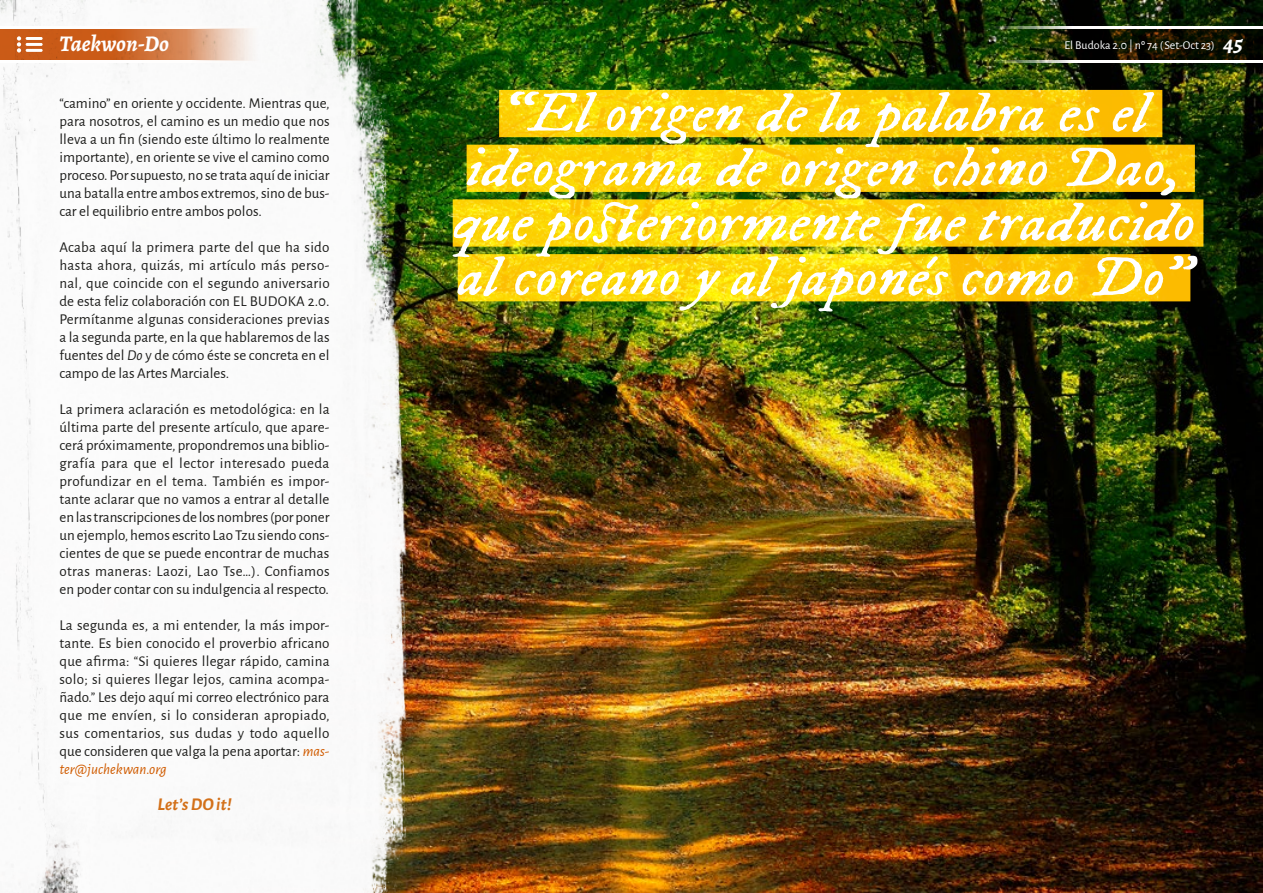
<style>
.page{position:relative;width:1263px;height:893px;background:#fff}
.page>*{position:absolute;margin:0;border:0;box-sizing:border-box;transform-origin:0 0}
.t1{font:54.75px/54.8px "IM FELL DW Pica Italic";color:#fff;text-align:center;scale:1.11 1}
.t2{font:italic 700 22.5px "Alegreya";letter-spacing:-.005em;color:#fff}
.t3{font:italic 700 18px "Alegreya Sans";color:#d37019}
.t4{font:15px/18px "Alegreya Sans";color:#1d1d1b;text-align:justify}
.t5{font:12px "Alegreya Sans";color:#fff}
.s1{font-family:"Alegreya";font-weight:700;font-style:italic;font-size:22.5px}
.s2{font-style:italic}
.s3{font-style:italic;color:#d05b00}
</style>
<div class="page">
<img style="left:416px;top:0;width:847px;height:893px">
<img style="left:0;top:0;width:416px;height:893px">
<svg style="left:499px;top:90px;width:663px;height:47px;background:#fccd09"></svg>
<svg style="left:467px;top:145px;width:728px;height:47px;background:#fbce0a"></svg>
<svg style="left:453px;top:199px;width:750px;height:48px;background:#f9d00b"></svg>
<svg style="left:458px;top:254px;width:732px;height:47px;background:#fbd10c"></svg>
<svg style="left:0;top:28px;width:271px;height:33px;background:#d88d60"></svg>
<hr style="left:0;top:27px;width:271px;height:1px;background:#fffefe">
<hr style="left:0;top:61px;width:271px;height:2px;background:#fffefe">
<svg style="left:992px;top:28px;width:271px;height:33px;background:#232910"></svg>
<svg style="left:992px;top:27px;width:271px;height:1px"></svg>
<svg style="left:992px;top:61px;width:271px;height:2px"></svg>
<svg style="left:17px;top:36px;width:4px;height:17px"></svg>
<hr style="left:26px;top:37px;width:17px;height:3px;background:#fff">
<hr style="left:26px;top:43px;width:17px;height:3px;background:#fff">
<hr style="left:26px;top:49px;width:17px;height:3px;background:#fff">
<h2 class="t2" style="left:60px;top:28px;width:111px">Taekwon-Do</h2>
<p class="t5" style="left:1064px;top:37px;width:180px">El Budoka 2.0 | nº 74 (Set-Oct 23) <span class="s1">45</span></p>
<p class="t4" style="left:60px;top:93px;width:272px">“camino” en oriente y occidente. Mientras que, para nosotros, el camino es un medio que nos lleva a un fin (siendo este último lo realmente importante), en oriente se vive el camino como proceso. Por supuesto, no se trata aquí de iniciar una batalla entre ambos extremos, sino de bus&shy;car el equilibrio entre ambos polos.</p>
<p class="t4" style="left:60px;top:237px;width:272px">Acaba aquí la primera parte del que ha sido hasta ahora, quizás, mi artículo más perso&shy;nal, que coincide con el segundo aniversario de esta feliz colaboración con EL BUDOKA 2.0.<br>Permítanme algunas consideraciones previas a la segunda parte, en la que hablaremos de las fuentes del <span class="s2">Do</span> y de cómo éste se concreta en el campo de las Artes Marciales.</p>
<p class="t4" style="left:60px;top:399px;width:272px">La primera aclaración es metodológica: en la última parte del presente artículo, que apare&shy;cerá próximamente, propondremos una biblio&shy;grafía para que el lector interesado pueda profundizar en el tema. También es impor&shy;tante aclarar que no vamos a entrar al detalle en las transcripciones de los nombres (por poner un ejemplo, hemos escrito Lao Tzu siendo cons&shy;cientes de que se puede encontrar de muchas otras maneras: Laozi, Lao Tse…). Confiamos en poder contar con su indulgencia al respecto.</p>
<p class="t4" style="left:60px;top:615px;width:272px">La segunda es, a mi entender, la más impor&shy;tante. Es bien conocido el proverbio africano que afirma: “Si quieres llegar rápido, camina solo; si quieres llegar lejos, camina acompa&shy;ñado.” Les dejo aquí mi correo electrónico para que me envíen, si lo consideran apropiado, sus comentarios, sus dudas y todo aquello que consideren que valga la pena aportar: <span class="s3">mas&shy;ter@juchekwan.org</span></p>
<p class="t3" style="left:157px;top:791px;width:76px">Let’s DO it!</p>
<h1 class="t1" style="left:453px;top:88px;width:671px">“El origen de la palabra es el ideograma de origen chino Dao, que posteriormente fue traducido al coreano y al japonés como Do”</h1>
</div>
